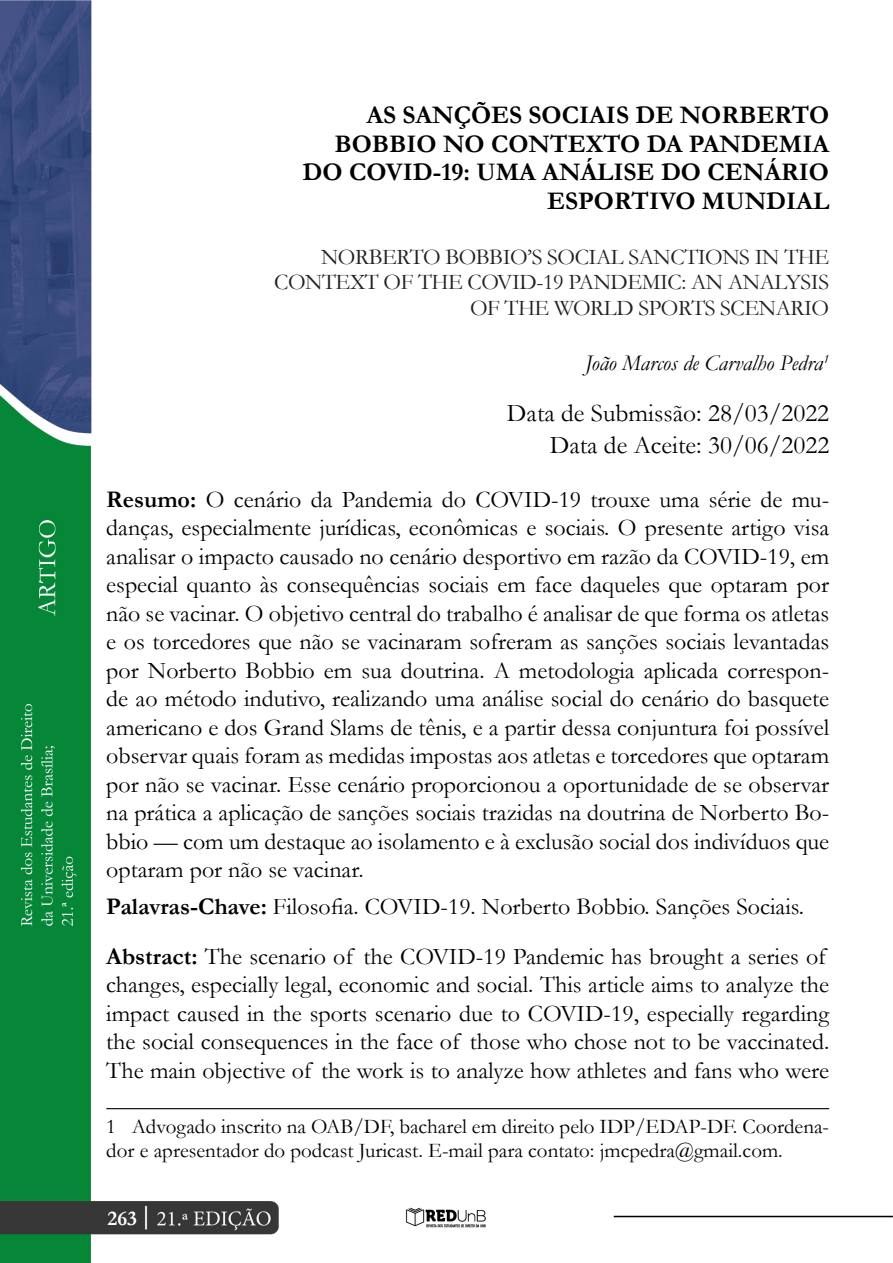
<style>
.page{position:relative;width:893px;height:1263px;background:#fff}
.page>*{position:absolute;margin:0;border:0;box-sizing:border-box;transform-origin:0 0}
.t1{font:700 25.5px/28.5px "Garamond";color:#000;text-align:right}
.t2{font:25.5px/31.5px "Garamond";color:#000;text-align:right}
.t3{font:24px/28.5px "Garamond";color:#000;text-align:justify}
.t4{font:22.5px/25.5px "Garamond";letter-spacing:-.02em;color:#202124;text-align:right}
.t5{font:italic 22.5px "Garamond";color:#000}
.t6{font:21px/24px "Garamond";color:#000}
.t7{font:700 21px "Garamond";color:#fff}
.s1{font-weight:700}
</style>
<div class="page">
<img style="left:0;top:0;width:893px;height:1263px">
<hr style="left:106px;top:1108px;width:723px;height:1px;background:#000">
<p class="t1" style="left:303px;top:101px;width:528px">AS SANÇÕES SOCIAIS DE NORBERTO<br>BOBBIO NO CONTEXTO DA PANDEMIA<br>DO COVID-19: UMA ANÁLISE DO CENÁRIO<br>ESPORTIVO MUNDIAL</p>
<p class="t4" style="left:274px;top:243px;width:556px">NORBERTO BOBBIO’S SOCIAL SANCTIONS IN THE<br>CONTEXT OF THE COVID-19 PANDEMIC: AN ANALYSIS<br>OF THE WORLD SPORTS SCENARIO</p>
<p class="t5" style="left:585px;top:348px;width:246px">João Marcos de Carvalho Pedra<sup>1</sup></p>
<p class="t2" style="left:507px;top:397px;width:324px">Data de Submissão: 28/03/2022<br>Data de Aceite: 30/06/2022</p>
<p class="t3" style="left:106px;top:484px;width:724px"><span class="s1">Resumo:</span> O cenário da Pandemia do COVID-19 trouxe uma série de mu&shy;danças, especialmente jurídicas, econômicas e sociais. O presente artigo visa analisar o impacto causado no cenário desportivo em razão da COVID-19, em especial quanto às consequências sociais em face daqueles que optaram por não se vacinar. O objetivo central do trabalho é analisar de que forma os atletas e os torcedores que não se vacinaram sofreram as sanções sociais levantadas por Norberto Bobbio em sua doutrina. A metodologia aplicada correspon&shy;de ao método indutivo, realizando uma análise social do cenário do basquete americano e dos Grand Slams de tênis, e a partir dessa conjuntura foi possível observar quais foram as medidas impostas aos atletas e torcedores que optaram por não se vacinar. Esse cenário proporcionou a oportunidade de se observar na prática a aplicação de sanções sociais trazidas na doutrina de Norberto Bo&shy;bbio — com um destaque ao isolamento e à exclusão social dos indivíduos que optaram por não se vacinar.</p>
<p class="t3" style="left:106px;top:881px;width:721px;line-height:49.8px"><span class="s1">Palavras-Chave:</span> Filosofia. COVID-19. Norberto Bobbio. Sanções Sociais.<br><span class="s1">Abstract:</span> The scenario of the COVID-19 Pandemic has brought a series of</p>
<p class="t3" style="left:106px;top:970px;width:724px">changes, especially legal, economic and social. This article aims to analyze the impact caused in the sports scenario due to COVID-19, especially regarding the social consequences in the face of those who chose not to be vaccinated.<br>The main objective of the work is to analyze how athletes and fans who were</p>
<p class="t6" style="left:106px;top:1113px;width:724px">1 Advogado inscrito na OAB/DF, bacharel em direito pelo IDP/EDAP-DF. Coordena&shy;dor e apresentador do podcast Juricast. E-mail para contato: jmcpedra@gmail.com.</p>
<p class="t7" style="left:107px;top:1204px;width:31px">263</p>
</div>
